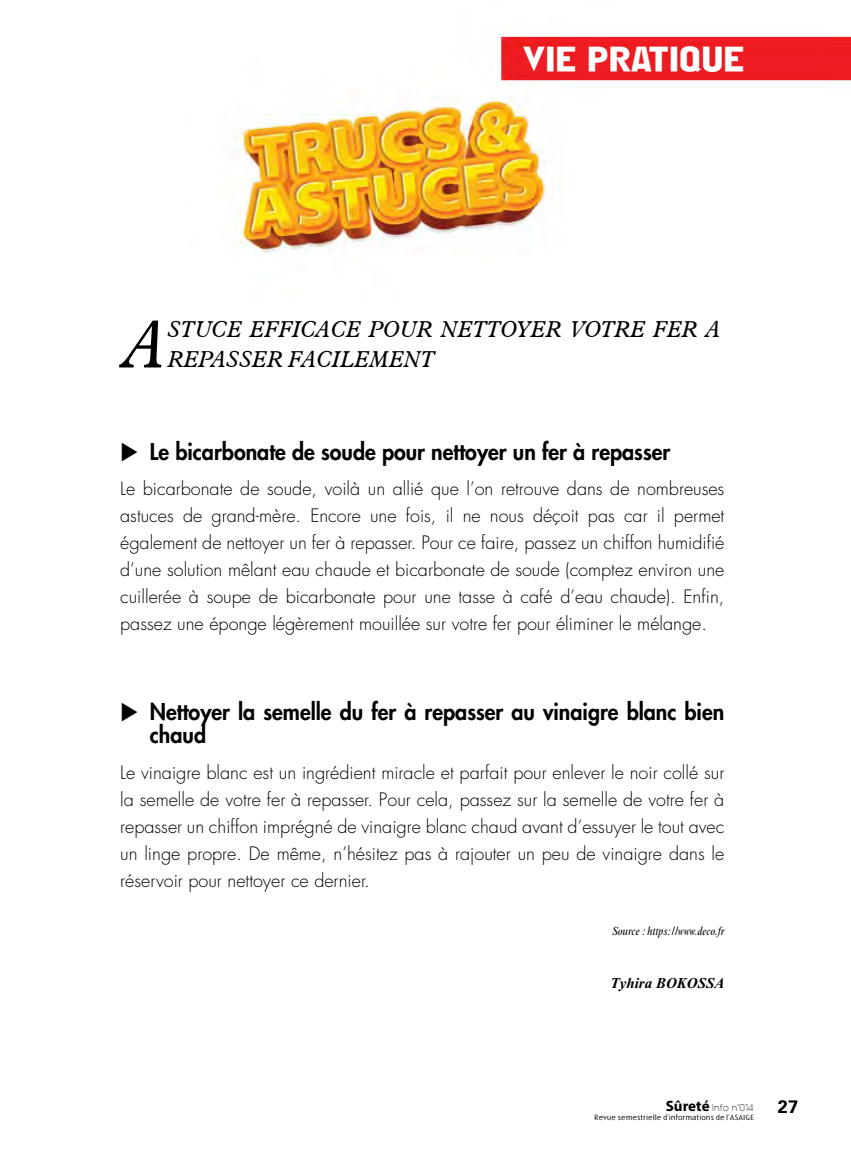
<style>
.page{position:relative;width:851px;height:1149px;background:#fff}
.page>*{position:absolute;margin:0;border:0;box-sizing:border-box;transform-origin:0 0}
.t1{font:italic 64.8px "Aldine 721 BT";color:#000;scale:.95 1}
.t2{font:33.75px "Agate SSK";color:#fff;scale:1.2 1}
.t3{font:800 22.5px/22.5px "Futura Std";color:#000;scale:.95 1}
.t4{font:italic 22.5px/30px "Aldine 721 BT";color:#000;scale:.95 1}
.t5{font:300 18px/27px "Futura Std";color:#000;text-align:justify}
.t6{font:700 18px "Univers";color:#000}
.t7{font:italic 700 15px "Times New Roman";color:#000}
.t8{font:italic condensed 12px "Times New Roman";color:#000}
.t9{font:9px "Avant";color:#000}
.t10{font:300 7.2px "Linotype Spitz";color:#000;scale:1.25 1}
.s1{font-family:"Myriad Pro";font-weight:700;font-size:15px}
</style>
<div class="page">
<img style="left:235px;top:33px;width:615px;height:221px">
<h2 class="t2" style="left:522px;top:40px;width:16px">VIE</h2>
<h2 class="t2" style="left:586px;top:40px;width:33px">PRATI</h2>
<h2 class="t2" style="left:678px;top:40px;width:37px">QUE</h2>
<h1 class="t1" style="left:125px;top:305px;width:47px">A</h1>
<p class="t4" style="left:168px;top:314px;width:583px">STUCE EFFICACE POUR NETTOYER VOTRE FER A<br>REPASSER FACILEMENT</p>
<p class="t3" style="left:150px;top:440px;width:549px">Le bicarbonate de soude pour nettoyer un fer à repasser</p>
<p class="t5" style="left:120px;top:475px;width:605px">Le bicarbonate de soude, voilà un allié que l’on retrouve dans de nombreuses astuces de grand-mère. Encore une fois, il ne nous déçoit pas car il permet également de nettoyer un fer à repasser. Pour ce faire, passez un chiffon humidifié d’une solution mêlant eau chaude et bicarbonate de soude (comptez environ une cuillerée à soupe de bicarbonate pour une tasse à café d’eau chaude). Enfin, passez une éponge légèrement mouillée sur votre fer pour éliminer le mélange.</p>
<p class="t3" style="left:150px;top:700px;width:606px">Nettoyer la semelle du fer à repasser au vinaigre blanc bien chaud</p>
<p class="t5" style="left:120px;top:758px;width:605px">Le vinaigre blanc est un ingrédient miracle et parfait pour enlever le noir collé sur la semelle de votre fer à repasser. Pour cela, passez sur la semelle de votre fer à repasser un chiffon imprégné de vinaigre blanc chaud avant d’essuyer le tout avec un linge propre. De même, n’hésitez pas à rajouter un peu de vinaigre dans le réservoir pour nettoyer ce dernier.</p>
<p class="t8" style="left:612px;top:923px;width:113px">Source : https://www.deco.fr</p>
<p class="t7" style="left:610px;top:974px;width:115px">Tyhira BOKOSSA</p>
<p class="t9" style="left:665px;top:1101px;width:89px"><span class="s1">Sûreté</span> Info n°014</p>
<p class="t10" style="left:594px;top:1112px;width:129px">Revue semestrielle d’informations de l’ASAIGE</p>
<p class="t6" style="left:777px;top:1095px;width:22px">27</p>
</div>
